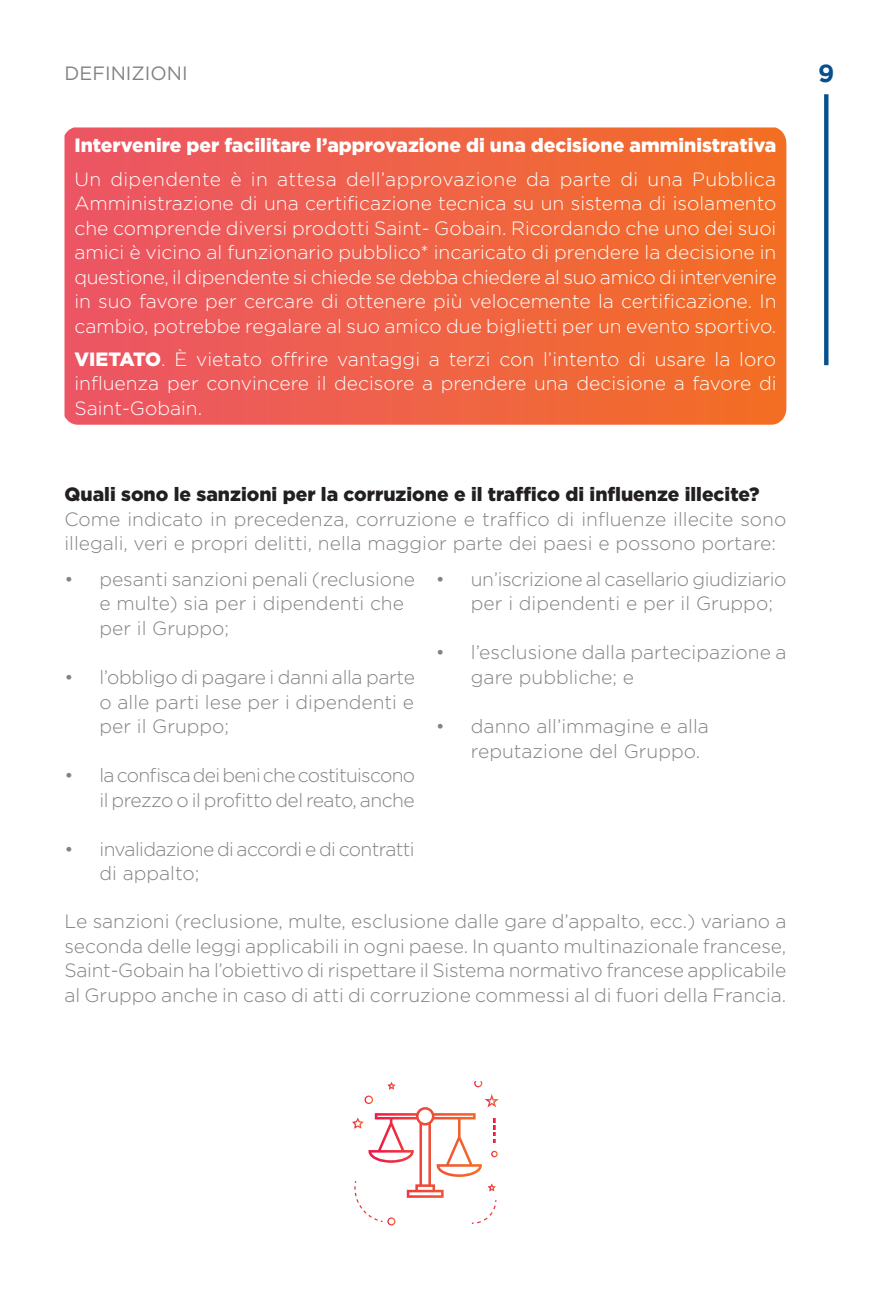
<style>
.page{position:relative;width:893px;height:1290px;background:#fff}
.page>*{position:absolute;margin:0;border:0;box-sizing:border-box;transform-origin:0 0}
.t1{font:700 24.5px "Gotham";color:#06508f}
.t2{font:300 19.25px/24.5px "Gotham";color:#808285}
.t3{font:300 19.25px/24.5px "Gotham";color:#fff;text-align:justify}
.t4{font:900 19.25px "Gotham";color:#fff}
.t5{font:900 19.25px "Gotham";color:#231f20}
.t6{font:300 19.25px "Gotham";letter-spacing:-.02em;color:#808285}
.t7{font:300 19.25px "Gotham";letter-spacing:-.03em;color:#808285}
.t8{font:300 19.25px "Gotham";letter-spacing:-.035em;color:#808285}
.t9{font:300 19.25px "Gotham";letter-spacing:-.025em;color:#808285}
.t10{font:19.25px "Gotham";color:#808285}
.s1{font-weight:900}
</style>
<div class="page">
<svg style="left:824px;top:94px;width:4px;height:271px"></svg>
<svg style="left:64px;top:127px;width:722px;height:298px;background:#ef6246"></svg>
<svg style="left:353px;top:1081px;width:146px;height:144px"></svg>
<p class="t10" style="left:64px;top:61px;width:125px">DEFINIZIONI</p>
<p class="t1" style="left:818px;top:60px;width:18px">9</p>
<p class="t4" style="left:74px;top:132px;width:703px">Intervenire per facilitare l’approvazione di una decisione amministrativa</p>
<p class="t3" style="left:74px;top:166px;width:704px">Un dipendente è in attesa dell’approvazione da parte di una Pubblica Amministrazione di una certificazione tecnica su un sistema di isolamento che comprende diversi prodotti Saint- Gobain. Ricordando che uno dei suoi amici è vicino al funzionario pubblico* incaricato di prendere la decisione in questione, il dipendente si chiede se debba chiedere al suo amico di intervenire in suo favore per cercare di ottenere più velocemente la certificazione. In cambio, potrebbe regalare al suo amico due biglietti per un evento sportivo.</p>
<p class="t3" style="left:74px;top:346px;width:704px"><span class="s1">VIETATO</span>. È vietato offrire vantaggi a terzi con l’intento di usare la loro influenza per convincere il decisore a prendere una decisione a favore di Saint-Gobain.</p>
<p class="t5" style="left:64px;top:481px;width:697px">Quali sono le sanzioni per la corruzione e il traffico di influenze illecite?</p>
<p class="t2" style="left:64px;top:506px;width:723px">Come indicato in precedenza, corruzione e traffico di influenze illecite sono illegali, veri e propri delitti, nella maggior parte dei paesi e possono portare:</p>
<p class="t2" style="left:64px;top:566px;width:352px">• pesanti sanzioni penali (reclusione</p>
<p class="t2" style="left:99px;top:591px;width:306px">e multe) sia per i dipendenti che</p>
<p class="t2" style="left:99px;top:615px;width:131px">per il Gruppo;</p>
<p class="t2" style="left:64px;top:664px;width:352px">• l’obbligo di pagare i danni alla parte</p>
<p class="t2" style="left:99px;top:689px;width:316px">o alle parti lese per i dipendenti e</p>
<p class="t2" style="left:99px;top:713px;width:131px">per il Gruppo;</p>
<p class="t8" style="left:64px;top:763px;width:352px">• la confisca dei beni che costituiscono</p>
<p class="t9" style="left:99px;top:787px;width:317px">il prezzo o il profitto del reato, anche</p>
<p class="t7" style="left:64px;top:836px;width:352px">• invalidazione di accordi e di contratti</p>
<p class="t2" style="left:99px;top:860px;width:101px">di appalto;</p>
<p class="t6" style="left:436px;top:567px;width:352px">• un’iscrizione al casellario giudiziario</p>
<p class="t2" style="left:471px;top:591px;width:303px">per i dipendenti e per il Gruppo;</p>
<p class="t2" style="left:436px;top:640px;width:352px">• l’esclusione dalla partecipazione a</p>
<p class="t2" style="left:471px;top:664px;width:165px">gare pubbliche; e</p>
<p class="t2" style="left:436px;top:713px;width:274px">• danno all’immagine e alla</p>
<p class="t2" style="left:471px;top:738px;width:231px">reputazione del Gruppo.</p>
<p class="t2" style="left:64px;top:909px;width:723px;text-align:justify">Le sanzioni (reclusione, multe, esclusione dalle gare d’appalto, ecc.) variano a seconda delle leggi applicabili in ogni paese. In quanto multinazionale francese, Saint-Gobain ha l’obiettivo di rispettare il Sistema normativo francese applicabile al Gruppo anche in caso di atti di corruzione commessi al di fuori della Francia.</p>
</div>
